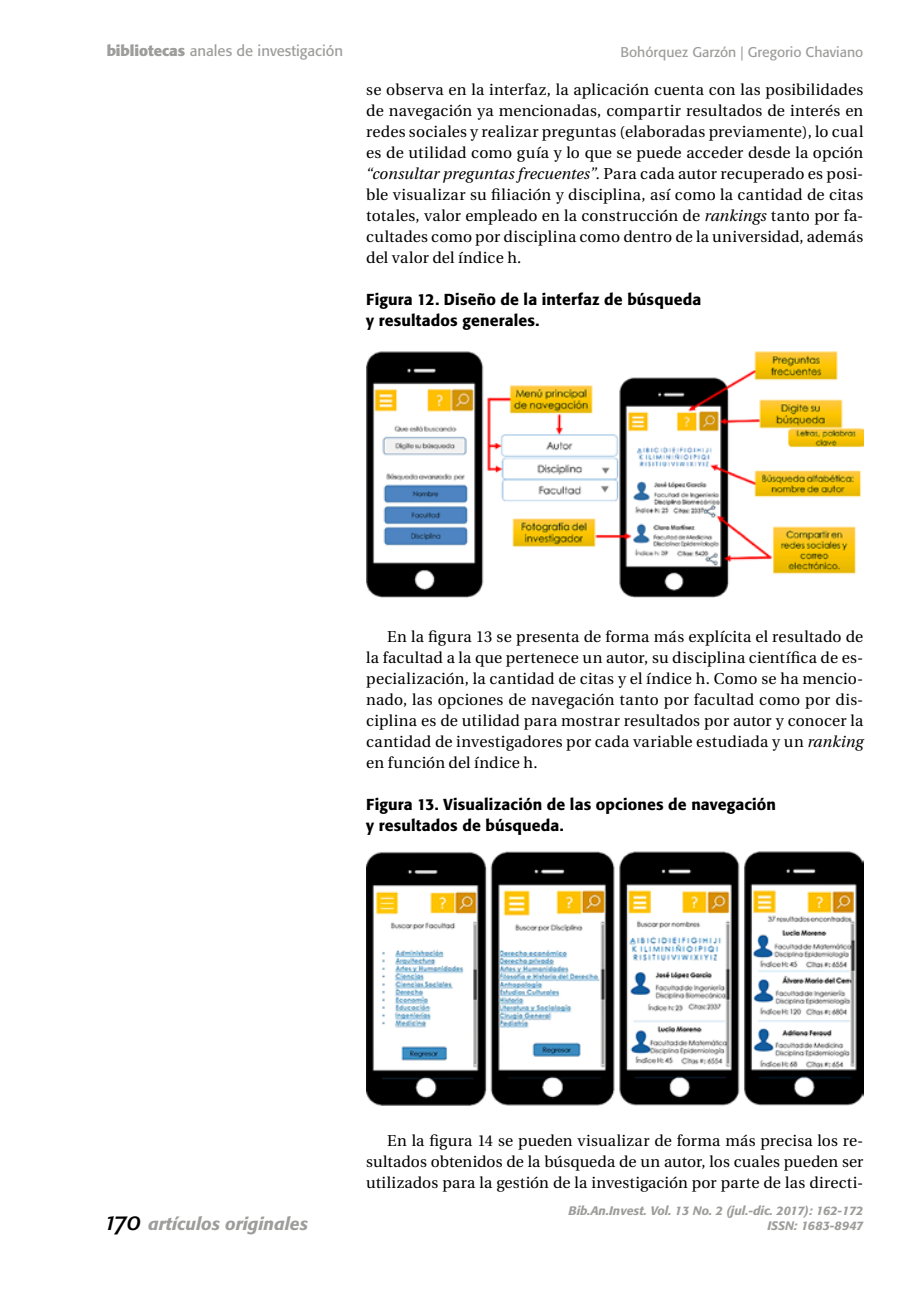
<style>
.page{position:relative;width:913px;height:1290px;background:#fff}
.page>*{position:absolute;margin:0;border:0;box-sizing:border-box;transform-origin:0 0}
.t1{font:italic 500 17.5px "Formata";color:#9d9d9c}
.t2{font:15.75px/21px "Utopia";letter-spacing:.01em;color:#000;text-align:justify}
.t3{font:500 15.75px/21px "Formata";letter-spacing:.01em;color:#000}
.t4{font:14.88px "Formata";color:#9d9d9c}
.t5{font:14px "Formata";color:#9d9d9c}
.t6{font:italic 500 12.25px "Formata";color:#9d9d9c}
.s1{font-weight:700}
.s2{font-style:italic}
</style>
<div class="page">
<img style="left:366px;top:351px;width:497px;height:246px">
<img style="left:366px;top:851px;width:497px;height:255px">
<p class="t4" style="left:107px;top:42px;width:238px"><span class="s1">bibliotecas</span> anales de investigación</p>
<p class="t5" style="left:620px;top:43px;width:244px">Bohórquez Garzón | Gregorio Chaviano</p>
<p class="t2" style="left:366px;top:80px;width:499px">se observa en la interfaz, la aplicación cuenta con las posibilidades de navegación ya mencionadas, compartir resultados de interés en redes sociales y realizar preguntas (elaboradas previamente), lo cual es de utilidad como guía y lo que se puede acceder desde la opción <span class="s2">“consultar preguntas frecuentes”.</span> Para cada autor recuperado es posi&shy;ble visualizar su filiación y disciplina, así como la cantidad de citas totales, valor empleado en la construcción de <span class="s2">rankings</span> tanto por fa&shy;cultades como por disciplina como dentro de la universidad, además del valor del índice h.</p>
<p class="t3" style="left:366px;top:289px;width:336px">Figura 12. Diseño de la interfaz de búsqueda y resultados generales.</p>
<p class="t2" style="left:366px;top:626px;width:499px;text-indent:21px">En la figura 13 se presenta de forma más explícita el resultado de la facultad a la que pertenece un autor, su disciplina científica de es&shy;pecialización, la cantidad de citas y el índice h. Como se ha mencio&shy;nado, las opciones de navegación tanto por facultad como por dis&shy;ciplina es de utilidad para mostrar resultados por autor y conocer la cantidad de investigadores por cada variable estudiada y un <span class="s2">ranking </span>en función del índice h.</p>
<p class="t3" style="left:366px;top:793px;width:411px">Figura 13. Visualización de las opciones de navegación y resultados de búsqueda.</p>
<p class="t2" style="left:366px;top:1130px;width:499px;text-indent:21px">En la figura 14 se pueden visualizar de forma más precisa los re&shy;sultados obtenidos de la búsqueda de un autor, los cuales pueden ser utilizados para la gestión de la investigación por parte de las directi-</p>
<p class="t6" style="left:568px;top:1203px;width:296px">Bib.An.Invest. Vol. 13 No. 2 (jul.-dic. 2017): 162-172</p>
<p class="t1" style="left:148px;top:1213px;width:161px">artículos originales</p>
<p class="t6" style="left:767px;top:1218px;width:97px">ISSN: 1683-8947</p>
</div>
